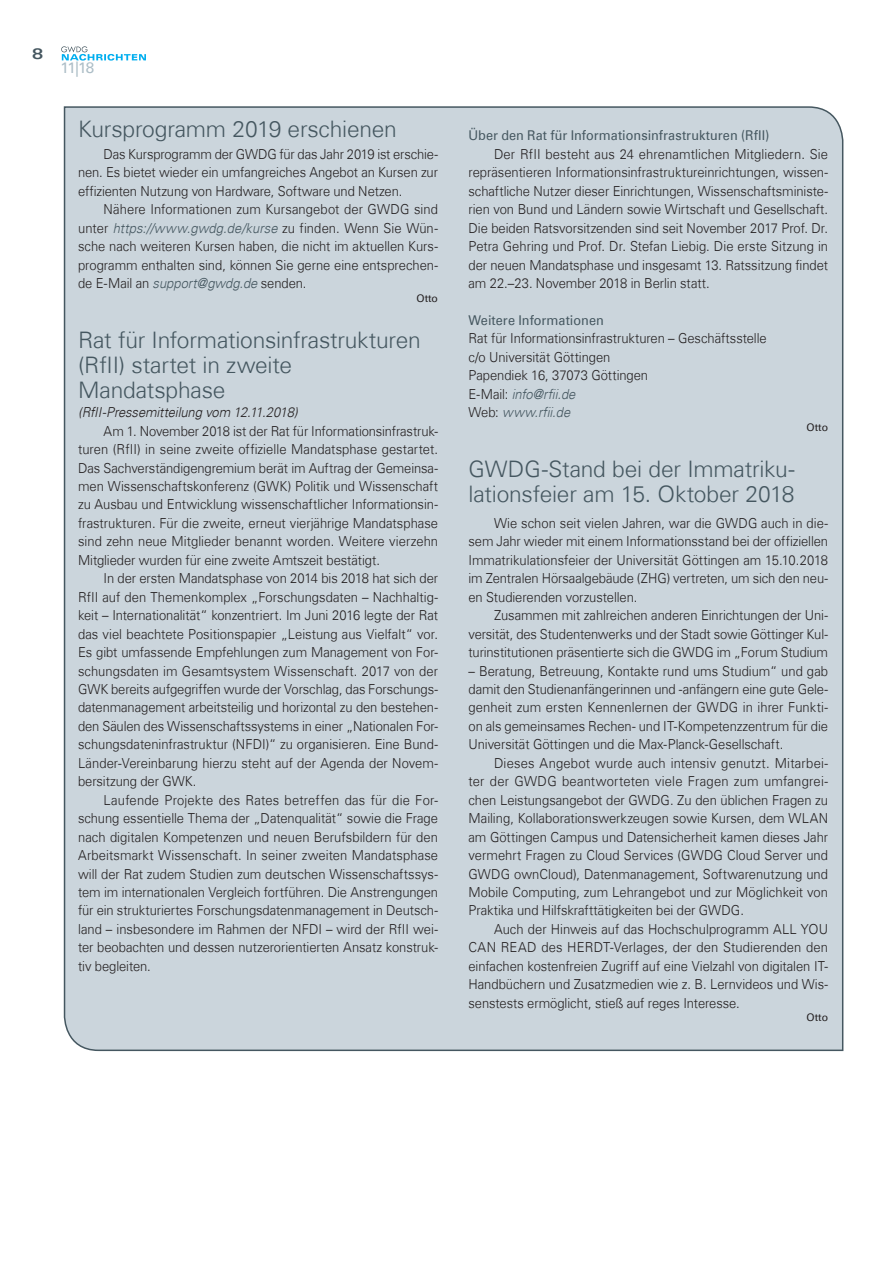
<style>
.page{position:relative;width:893px;height:1263px;background:#fff}
.page>*{position:absolute;margin:0;border:0;box-sizing:border-box;transform-origin:0 0}
.t1{font:300 22.8px/24.9px "Univers Com 45";letter-spacing:-.01em;color:#455760}
.t2{font:15.3px "Univers Com 55 Roman";color:#adbec7}
.t3{font:15px "Univers Com 63 Bold Ext";color:#455760}
.t4{font:300 13.8px/18.5px "Univers Com 45";letter-spacing:-.005em;color:#231f20;text-align:justify;scale:.94 1}
.t5{font:italic 300 13.8px "Univers Com 45";letter-spacing:-.005em;color:#231f20;scale:.94 1}
.t6{font:13.5px "Univers Com 55 Roman";letter-spacing:.005em;color:#455760;scale:.94 1}
.t7{font:10.5px "Univers Com 55 Roman";color:#231f20}
.s1{font-style:italic;color:#455760}
</style>
<div class="page">
<svg style="left:61px;top:46px;width:85px;height:15px"></svg>
<div style="left:63px;top:106px;width:781px;height:946px;background:#cbd5dc"></div>
<p class="t3" style="left:32px;top:45px;width:13px">8</p>
<p class="t2" style="left:61px;top:58px;width:35px">11|18</p>
<h1 class="t1" style="left:78px;top:116px;width:320px">Kursprogramm 2019 erschienen</h1>
<p class="t4" style="left:78px;top:145px;width:384px;text-indent:26px">Das Kursprogramm der GWDG für das Jahr 2019 ist erschie&shy;nen. Es bietet wieder ein umfangreiches Angebot an Kursen zur effizienten Nutzung von Hardware, Software und Netzen.</p>
<p class="t4" style="left:78px;top:200px;width:384px;text-indent:26px">Nähere Informationen zum Kursangebot der GWDG sind unter <span class="s1">https://www.gwdg.de/kurse</span> zu finden. Wenn Sie Wün&shy;sche nach weiteren Kursen haben, die nicht im aktuellen Kurs&shy;programm enthalten sind, können Sie gerne eine entsprechen&shy;de E-Mail an <span class="s1">support@gwdg.de</span> senden.</p>
<p class="t7" style="left:416px;top:291px;width:23px">Otto</p>
<h1 class="t1" style="left:78px;top:327px;width:344px">Rat für Informationsinfrastrukturen (RfII) startet in zweite<br>Mandatsphase</h1>
<p class="t5" style="left:78px;top:404px;width:235px">(RfII-Pressemitteilung vom 12.11.2018)</p>
<p class="t4" style="left:78px;top:421px;width:385px;text-indent:26px">Am 1. November 2018 ist der Rat für Informationsinfrastruk&shy;turen (RfII) in seine zweite offizielle Mandatsphase gestartet.<br>Das Sachverständigengremium berät im Auftrag der Gemeinsa&shy;men Wissenschaftskonferenz (GWK) Politik und Wissenschaft zu Ausbau und Entwicklung wissenschaftlicher Informationsin&shy;frastrukturen. Für die zweite, erneut vierjährige Mandatsphase sind zehn neue Mitglieder benannt worden. Weitere vierzehn Mitglieder wurden für eine zweite Amtszeit bestätigt.</p>
<p class="t4" style="left:78px;top:569px;width:385px;text-indent:26px">In der ersten Mandatsphase von 2014 bis 2018 hat sich der RfII auf den Themenkomplex „Forschungsdaten – Nachhaltig&shy;keit – Internationalität“ konzentriert. Im Juni 2016 legte der Rat das viel beachtete Positionspapier „Leistung aus Vielfalt“ vor.<br>Es gibt umfassende Empfehlungen zum Management von For&shy;schungsdaten im Gesamtsystem Wissenschaft. 2017 von der GWK bereits aufgegriffen wurde der Vorschlag, das Forschungs&shy;datenmanagement arbeitsteilig und horizontal zu den bestehen&shy;den Säulen des Wissenschaftssystems in einer „Nationalen For&shy;schungsdateninfrastruktur (NFDI)“ zu organisieren. Eine Bund-Länder-Vereinbarung hierzu steht auf der Agenda der Novem&shy;bersitzung der GWK.</p>
<p class="t4" style="left:78px;top:790px;width:384px;text-indent:26px">Laufende Projekte des Rates betreffen das für die For&shy;schung essentielle Thema der „Datenqualität“ sowie die Frage nach digitalen Kompetenzen und neuen Berufsbildern für den Arbeitsmarkt Wissenschaft. In seiner zweiten Mandatsphase will der Rat zudem Studien zum deutschen Wissenschaftssys&shy;tem im internationalen Vergleich fortführen. Die Anstrengungen für ein strukturiertes Forschungsdatenmanagement in Deutsch&shy;land – insbesondere im Rahmen der NFDI – wird der RfII wei&shy;ter beobachten und dessen nutzerorientierten Ansatz konstruk&shy;tiv begleiten.</p>
<p class="t6" style="left:468px;top:127px;width:322px">Über den Rat für Informationsinfrastrukturen (RfII)</p>
<p class="t4" style="left:468px;top:145px;width:384px;text-indent:26px">Der RfII besteht aus 24 ehrenamtlichen Mitgliedern. Sie repräsentieren Informationsinfrastruktureinrichtungen, wissen&shy;schaftliche Nutzer dieser Einrichtungen, Wissenschaftsministe&shy;rien von Bund und Ländern sowie Wirtschaft und Gesellschaft.<br>Die beiden Ratsvorsitzenden sind seit November 2017 Prof. Dr.<br>Petra Gehring und Prof. Dr. Stefan Liebig. Die erste Sitzung in der neuen Mandatsphase und insgesamt 13. Ratssitzung findet am 22.–23. November 2018 in Berlin statt.</p>
<p class="t6" style="left:468px;top:312px;width:145px">Weitere Informationen</p>
<p class="t4" style="left:468px;top:329px;width:319px;text-align:left">Rat für Informationsinfrastrukturen – Geschäftsstelle c/o Universität Göttingen<br>Papendiek 16, 37073 Göttingen<br>E-Mail: <span class="s1">info@rfii.de<br></span>Web: <span class="s1">www.rfii.de</span></p>
<p class="t7" style="left:806px;top:421px;width:23px">Otto</p>
<h1 class="t1" style="left:468px;top:456px;width:328px">GWDG-Stand bei der Immatriku&shy;lationsfeier am 15. Oktober 2018</h1>
<p class="t4" style="left:468px;top:514px;width:384px;text-indent:26px">Wie schon seit vielen Jahren, war die GWDG auch in die&shy;sem Jahr wieder mit einem Informationsstand bei der offiziellen Immatrikulationsfeier der Universität Göttingen am 15.10.2018 im Zentralen Hörsaalgebäude (ZHG) vertreten, um sich den neu&shy;en Studierenden vorzustellen.</p>
<p class="t4" style="left:468px;top:606px;width:384px;text-indent:26px">Zusammen mit zahlreichen anderen Einrichtungen der Uni&shy;versität, des Studentenwerks und der Stadt sowie Göttinger Kul&shy;turinstitutionen präsentierte sich die GWDG im „Forum Studium</p>
<p class="t4" style="left:468px;top:661px;width:384px">– Beratung, Betreuung, Kontakte rund ums Studium“ und gab damit den Studienanfängerinnen und -anfängern eine gute Gele&shy;genheit zum ersten Kennenlernen der GWDG in ihrer Funkti&shy;on als gemeinsames Rechen- und IT-Kompetenzzentrum für die Universität Göttingen und die Max-Planck-Gesellschaft.</p>
<p class="t4" style="left:468px;top:754px;width:384px;text-indent:26px">Dieses Angebot wurde auch intensiv genutzt. Mitarbei&shy;ter der GWDG beantworteten viele Fragen zum umfangrei&shy;chen Leistungsangebot der GWDG. Zu den üblichen Fragen zu Mailing, Kollaborationswerkzeugen sowie Kursen, dem WLAN am Göttingen Campus und Datensicherheit kamen dieses Jahr vermehrt Fragen zu Cloud Services (GWDG Cloud Server und GWDG ownCloud), Datenmanagement, Softwarenutzung und Mobile Computing, zum Lehrangebot und zur Möglichkeit von Praktika und Hilfskrafttätigkeiten bei der GWDG.</p>
<p class="t4" style="left:468px;top:920px;width:384px;text-indent:26px">Auch der Hinweis auf das Hochschulprogramm ALL YOU CAN READ des HERDT-Verlages, der den Studierenden den einfachen kostenfreien Zugriff auf eine Vielzahl von digitalen IT-Handbüchern und Zusatzmedien wie z. B. Lernvideos und Wis&shy;senstests ermöglicht, stieß auf reges Interesse.</p>
<p class="t7" style="left:806px;top:1011px;width:23px">Otto</p>
</div>
